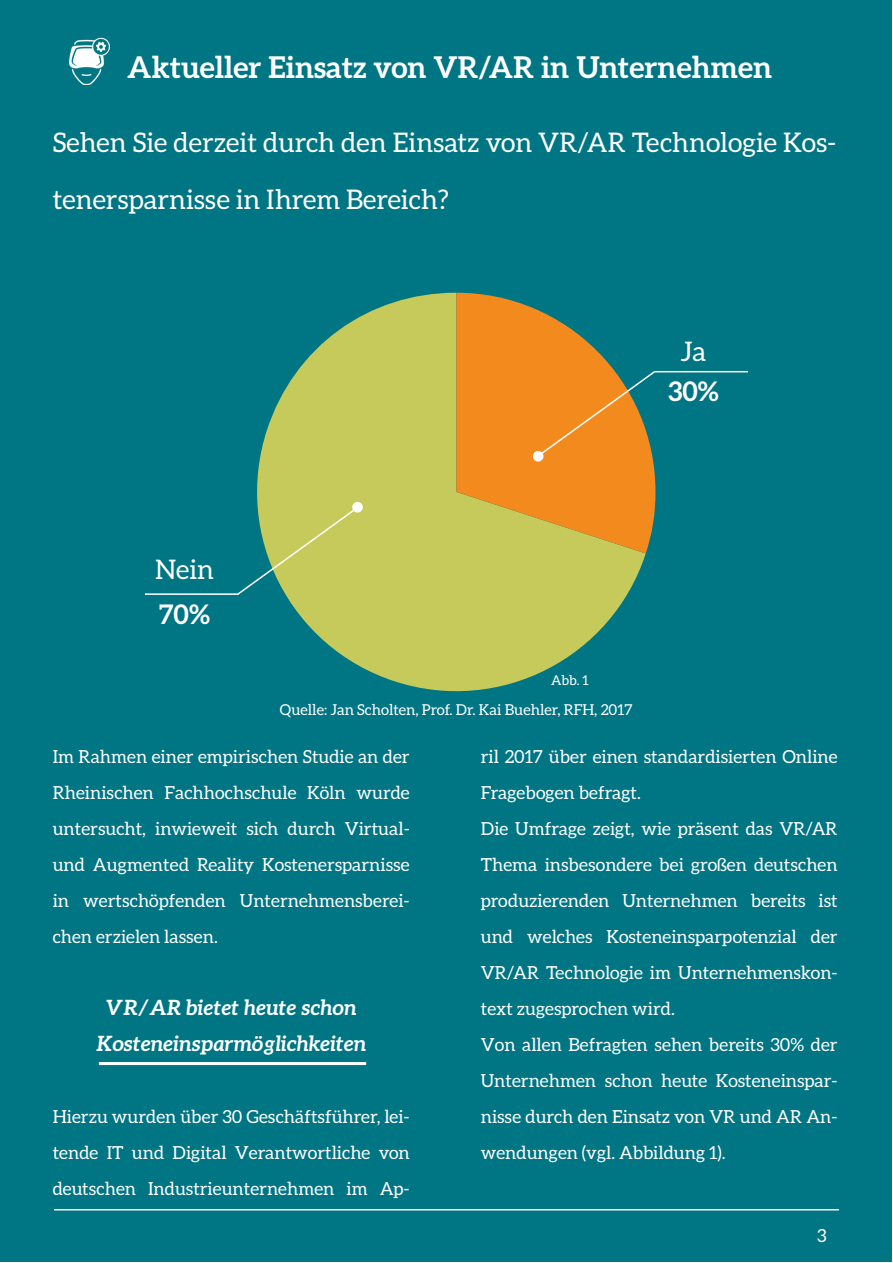
<style>
.page{position:relative;width:893px;height:1263px;background:#fff}
.page>*{position:absolute;margin:0;border:0;box-sizing:border-box;transform-origin:0 0}
.t1{font:700 30px "Aleo";color:#fff}
.t2{font:27px/57px "Aleo";color:#fff}
.t3{font:700 27px "Aleo";color:#fff}
.t4{font:italic 700 21px "Aleo";color:#fff}
.t5{font:18px/36px "Aleo";color:#fff;text-align:justify}
.t6{font:15px "Aleo";color:#fff}
.t7{font:13.5px "Aleo";color:#fff}
</style>
<div class="page">
<div style="left:0;top:1px;width:892px;height:1261px;background:#007584"></div>
<hr style="left:54px;top:1209px;width:785px;height:1px;background:#fff">
<img style="left:69px;top:37px;width:41px;height:49px">
<svg style="left:257px;top:293px;width:389px;height:399px;fill:#c6ca5b"></svg>
<svg style="left:456px;top:293px;width:199px;height:260px;fill:#f38a1e"></svg>
<svg style="left:238px;top:508px;width:118px;height:88px"></svg>
<hr style="left:145px;top:593px;width:93px;height:2px;background:#fff">
<div style="left:353px;top:503px;width:9px;height:9px;background:#fff;border-radius:50%"></div>
<div style="left:352px;top:502px;width:11px;height:10px;border:2px solid #fff;border-radius:50%"></div>
<svg style="left:536px;top:369px;width:121px;height:89px"></svg>
<hr style="left:655px;top:371px;width:93px;height:1px;background:#fff">
<div style="left:534px;top:452px;width:9px;height:9px;background:#fff;border-radius:50%"></div>
<div style="left:533px;top:451px;width:10px;height:11px;border:2px solid #fff;border-radius:50%"></div>
<hr style="left:99px;top:1062px;width:267px;height:3px;background:#fff">
<p class="t1" style="left:127px;top:50px;width:646px">Aktueller Einsatz von VR/AR in Unternehmen</p>
<p class="t2" style="left:53px;top:114px;width:785px">Sehen Sie derzeit durch den Einsatz von VR/AR Technologie Kos&shy;tenersparnisse in Ihrem Bereich?</p>
<p class="t2" style="left:155px;top:540px;width:60px">Nein</p>
<p class="t3" style="left:159px;top:599px;width:52px">70%</p>
<p class="t2" style="left:681px;top:323px;width:27px">Ja</p>
<p class="t3" style="left:668px;top:375px;width:52px">30%</p>
<p class="t7" style="left:551px;top:672px;width:39px">Abb. 1</p>
<p class="t6" style="left:280px;top:701px;width:354px">Quelle: Jan Scholten, Prof. Dr. Kai Buehler, RFH, 2017</p>
<p class="t5" style="left:481px;top:738px;width:358px">ril 2017 über einen standardisierten Online<br>Fragebogen befragt.</p>
<p class="t5" style="left:481px;top:810px;width:358px">Die Umfrage zeigt, wie präsent das VR/AR Thema insbesondere bei großen deutschen produzierenden Unternehmen bereits ist und welches Kosteneinsparpotenzial der VR/AR Technologie im Unternehmenskon&shy;text zugesprochen wird.</p>
<p class="t5" style="left:481px;top:1026px;width:358px">Von allen Befragten sehen bereits 30% der Unternehmen schon heute Kosteneinspar&shy;nisse durch den Einsatz von VR und AR An&shy;wendungen (vgl. Abbildung 1).</p>
<p class="t5" style="left:53px;top:738px;width:359px">Im Rahmen einer empirischen Studie an der Rheinischen Fachhochschule Köln wurde untersucht, inwieweit sich durch Virtual&shy;und Augmented Reality Kostenersparnisse in wertschöpfenden Unternehmensberei&shy;chen erzielen lassen.</p>
<p class="t4" style="left:106px;top:995px;width:252px">VR/AR bietet heute schon</p>
<p class="t4" style="left:96px;top:1031px;width:272px">Kosteneinsparmöglichkeiten</p>
<p class="t5" style="left:53px;top:1098px;width:359px">Hierzu wurden über 30 Geschäftsführer, lei&shy;tende IT und Digital Verantwortliche von deutschen Industrieunternehmen im Ap-</p>
<p class="t5" style="left:817px;top:1217px;width:11px">3</p>
</div>
